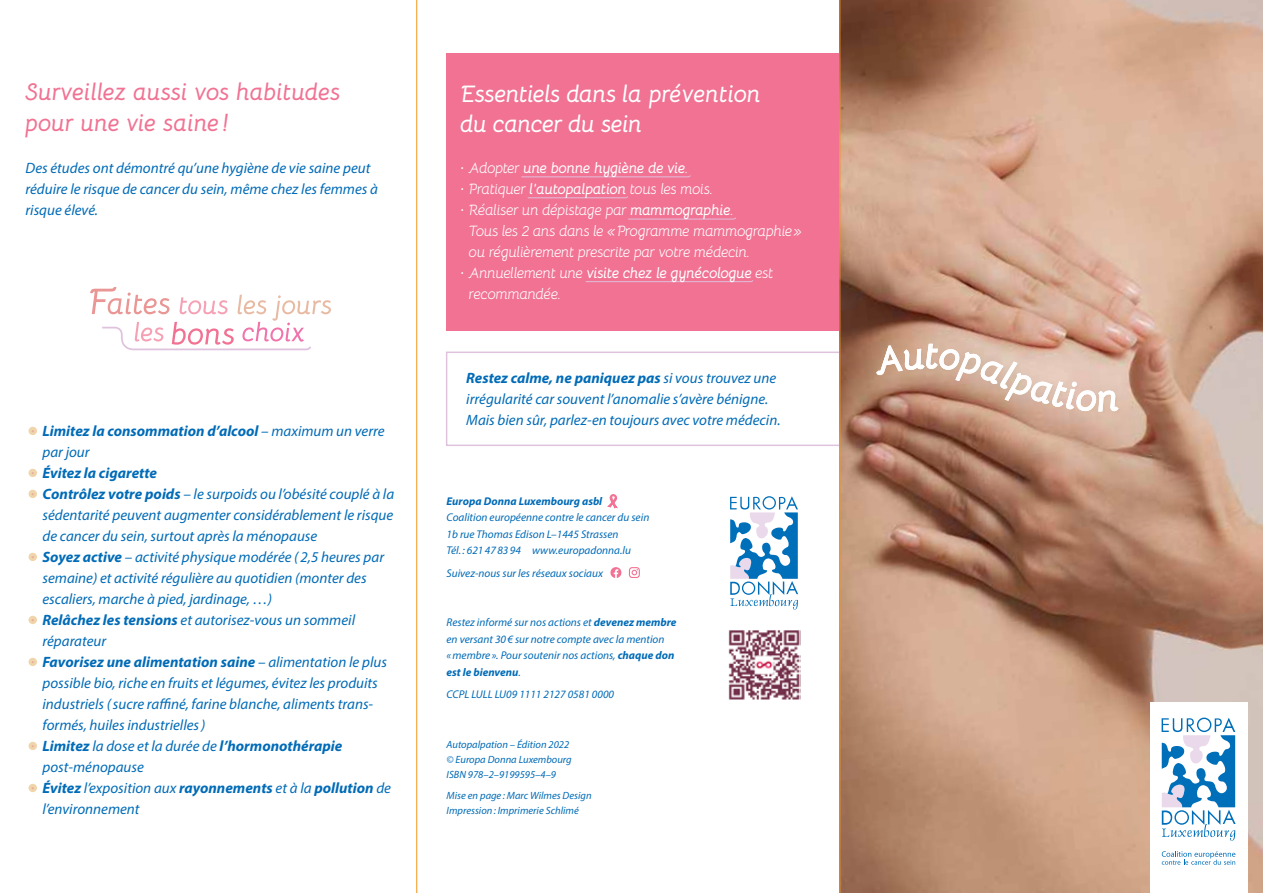
<style>
.page{position:relative;width:1263px;height:893px;background:#fff}
.page>*{position:absolute;margin:0;border:0;box-sizing:border-box;transform-origin:0 0}
.t1{font:italic 700 37.8px "Bellota";color:#fff}
.t2{font:italic 700 24px/31.5px "Bellota";color:#f17293}
.t3{font:italic 700 24px/30px "Bellota";letter-spacing:-.02em;color:#fff}
.t4{font:italic 15px/21px "Myriad Pro";color:#006bb7}
.t5{font:italic 15px "Bellota";letter-spacing:-.03em;color:#fff}
.t6{font:italic 700 15px "Bellota";letter-spacing:-.025em;color:#fff}
.t7{font:italic 700 15px/21px "Myriad Pro";color:#006bb7}
.t8{font:italic 11.25px/16.5px "Myriad Pro";color:#006bb7}
.t9{font:italic 700 11.25px "Myriad Pro";color:#006bb7}
.t10{font:italic 10.5px/15px "Myriad Pro";color:#006bb7}
.s1{font-weight:400}
.s2{font-weight:700}
</style>
<div class="page">
<div style="left:447px;top:54px;width:397px;height:277px;background:#f17293"></div>
<div style="left:446px;top:352px;width:400px;height:94px;border:2px solid #dfc3de"></div>
<img style="left:841px;top:0;width:422px;height:893px">
<div style="left:1150px;top:702px;width:97px;height:191px;background:#fff"></div>
<svg style="left:1161px;top:718px;width:74px;height:123px"></svg>
<svg style="left:1162px;top:851px;width:73px;height:14px"></svg>
<div style="left:29px;top:427px;width:8px;height:8px;background:#f0d5ab;border-radius:50%"></div>
<div style="left:29px;top:490px;width:8px;height:8px;background:#f0d5ab;border-radius:50%"></div>
<div style="left:29px;top:553px;width:8px;height:8px;background:#f0d5ab;border-radius:50%"></div>
<div style="left:29px;top:616px;width:8px;height:8px;background:#f0d5ab;border-radius:50%"></div>
<div style="left:29px;top:658px;width:8px;height:8px;background:#f0d5ab;border-radius:50%"></div>
<div style="left:29px;top:742px;width:8px;height:8px;background:#f0d5ab;border-radius:50%"></div>
<div style="left:29px;top:784px;width:8px;height:8px;background:#f0d5ab;border-radius:50%"></div>
<div style="left:29px;top:469px;width:8px;height:8px;background:#f0d5ab;border-radius:50%"></div>
<svg style="left:90px;top:287px;width:241px;height:63px"></svg>
<svg style="left:528px;top:196px;width:100px;height:2px"></svg>
<svg style="left:628px;top:217px;width:108px;height:3px"></svg>
<svg style="left:521px;top:175px;width:170px;height:2px"></svg>
<svg style="left:586px;top:280px;width:167px;height:2px"></svg>
<div style="left:857px;top:323px;width:282px;height:112px;background:#af957b;opacity:.3"></div>
<div style="left:877px;top:345px;width:244px;height:69px;background:#cb9e73;opacity:.1"></div>
<svg style="left:610px;top:567px;width:11px;height:11px"></svg>
<svg style="left:629px;top:567px;width:11px;height:11px"></svg>
<img style="left:728px;top:630px;width:72px;height:70px">
<svg style="left:730px;top:496px;width:68px;height:114px"></svg>
<svg style="left:608px;top:494px;width:10px;height:15px"></svg>
<hr style="left:416px;top:0;width:1px;height:893px;background:#f7941d">
<hr style="left:840px;top:0;width:1px;height:893px;background:#f7941d">
<svg style="left:873px;top:345px;width:51px;height:30px;background:#c49a7f"></svg>
<svg style="left:939px;top:348px;width:179px;height:63px;background:#d5b3a0"></svg>
<h2 class="t2" style="left:26px;top:73px;width:317px">Surveillez aussi vos habitudes pour une vie saine !</h2>
<p class="t4" style="left:26px;top:157px;width:354px">Des études ont démontré qu’une hygiène de vie saine peut réduire le risque de cancer du sein, même chez les femmes à risque élevé.</p>
<p class="t7" style="left:43px;top:420px;width:344px;text-indent:-13px"><span class="s1">•</span> Limitez la consommation d’alcool <span class="s1">– maximum un verre par jour</span></p>
<p class="t7" style="left:30px;top:462px;width:129px"><span class="s1">•</span> Évitez la cigarette</p>
<p class="t4" style="left:43px;top:483px;width:353px;text-align:justify;text-indent:-13px">• <span class="s2">Contrôlez votre poids</span> – le surpoids ou l’obésité couplé à la sédentarité peuvent augmenter considérablement le risque de cancer du sein, surtout après la ménopause</p>
<p class="t4" style="left:43px;top:546px;width:343px;text-indent:-13px">• <span class="s2">Soyez active</span> – activité physique modérée ( 2,5 heures par semaine) et activité régulière au quotidien (monter des escaliers, marche à pied, jardinage, …)</p>
<p class="t4" style="left:43px;top:609px;width:314px;text-indent:-13px">• <span class="s2">Relâchez les tensions</span> et autorisez-vous un sommeil réparateur</p>
<p class="t4" style="left:43px;top:651px;width:346px;text-indent:-13px">• <span class="s2">Favorisez une alimentation saine</span> – alimentation le plus possible bio, riche en fruits et légumes, évitez les produits industriels (sucre raffiné, farine blanche, aliments trans&shy;formés, huiles industrielles)</p>
<p class="t4" style="left:43px;top:735px;width:301px;text-indent:-13px">• <span class="s2">Limitez</span> la dose et la durée de <span class="s2">l’hormonothérapie </span>post-ménopause</p>
<p class="t4" style="left:43px;top:777px;width:350px;text-indent:-13px">• <span class="s2">Évitez</span> l’exposition aux <span class="s2">rayonnements</span> et à la <span class="s2">pollution</span> de l’environnement</p>
<h2 class="t3" style="left:460px;top:76px;width:302px">Essentiels dans la prévention du cancer du sein</h2>
<p class="t6" style="left:460px;top:155px;width:230px"><span class="s1">· Adopter</span> une bonne hygiène de vie<span class="s1">.</span></p>
<p class="t5" style="left:460px;top:177px;width:254px">· Pratiquer <span class="s2">l’autopalpation</span> tous les mois.</p>
<p class="t5" style="left:460px;top:198px;width:275px">· Réaliser un dépistage par <span class="s2">mammographie</span>.</p>
<p class="t5" style="left:469px;top:219px;width:335px">Tous les 2 ans dans le «Programme mammographie»</p>
<p class="t5" style="left:469px;top:240px;width:283px">ou régulièrement prescrite par votre médecin.</p>
<p class="t6" style="left:460px;top:260px;width:315px"><span class="s1">· Annuellement une</span> visite chez le gynécologue <span class="s1">est</span></p>
<p class="t5" style="left:469px;top:282px;width:94px">recommandée.</p>
<p class="t4" style="left:466px;top:367px;width:316px"><span class="s2">Restez calme, ne paniquez pas</span> si vous trouvez une irrégularité car souvent l’anomalie s’avère bénigne.<br>Mais bien sûr, parlez-en toujours avec votre médecin.</p>
<p class="t9" style="left:446px;top:493px;width:157px">Europa Donna Luxembourg asbl</p>
<p class="t8" style="left:446px;top:509px;width:204px">Coalition européenne contre le cancer du sein<br>1b rue Thomas Edison L–1445 Strassen<br>Tél. : 621 47 83 94 www.europadonna.lu</p>
<p class="t8" style="left:446px;top:564px;width:158px">Suivez-nous sur les réseaux sociaux</p>
<p class="t8" style="left:446px;top:614px;width:232px">Restez informé sur nos actions et <span class="s2">devenez membre </span>en versant 30 € sur notre compte avec la mention «membre ». Pour soutenir nos actions, <span class="s2">chaque don est le bienvenu</span>.</p>
<p class="t8" style="left:446px;top:686px;width:169px">CCPL LULL LU09 1111 2127 0581 0000</p>
<p class="t10" style="left:447px;top:736px;width:127px">Autopalpation – Édition 2022 © Europa Donna Luxembourg<br>ISBN 978–2–9199595–4–9</p>
<p class="t10" style="left:447px;top:787px;width:147px">Mise en page : Marc Wilmes Design<br>Impression: Imprimerie Schlimé</p>
<h1 class="t1" style="left:926px;top:324px;width:15px">t</h1>
</div>
